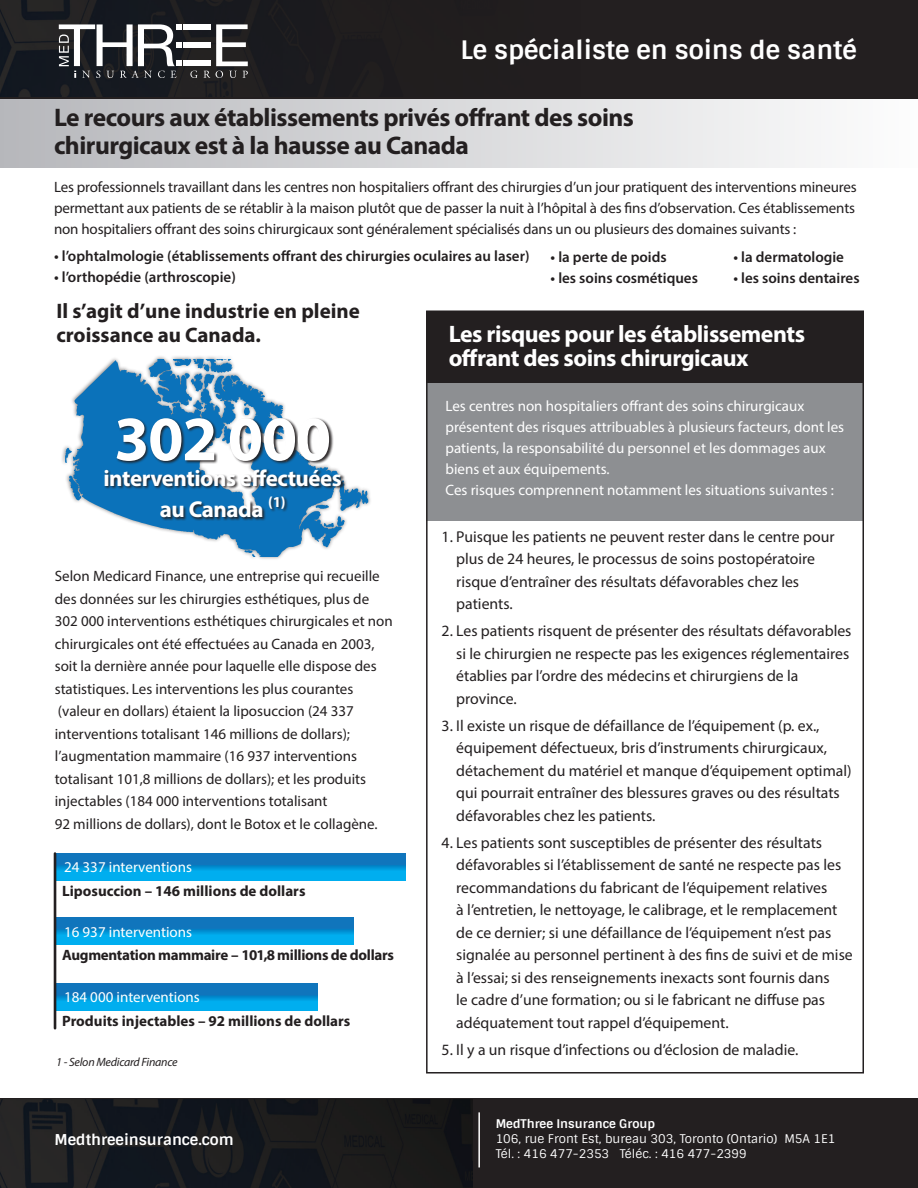
<style>
.page{position:relative;width:918px;height:1188px;background:#fff}
.page>*{position:absolute;margin:0;border:0;box-sizing:border-box;transform-origin:0 0}
.t1{font:700 63.6px "Myriad Pro";letter-spacing:-.02em;color:#fff}
.t2{font:700 25.5px/28.5px "Myriad Pro";letter-spacing:-.02em;color:#231f20}
.t3{font:700 25.5px "Sintony";color:#fff}
.t4{font:700 23.85px/23.9px "Myriad Pro";letter-spacing:-.02em;color:#fff}
.t5{font:700 22.95px/31.5px "Myriad Pro";letter-spacing:-.02em;color:#fff}
.t6{font:700 21px/24px "Myriad Pro";color:#231f20}
.t7{font:15.75px/22.5px "Myriad Pro";color:#231f20}
.t8{font:700 15.15px "Myriad Pro";color:#fff}
.t9{font:15px/22.5px "Myriad Pro";color:#231f20}
.t10{font:15px/21px "Myriad Pro";color:#fff}
.t11{font:600 15px "Myriad Pro";color:#231f20}
.t12{font:700 15px "Myriad Pro";color:#231f20}
.t13{font:700 15px "Myriad Pro";letter-spacing:-.02em;color:#231f20}
.t14{font:700 15px "Sintony";color:#fff}
.t15{font:12px/15px "Sintony";color:#fff}
.t16{font:700 12px "Sintony";color:#fff}
.t17{font:italic 12px "Myriad Pro";letter-spacing:-.02em;color:#231f20}
</style>
<div class="page">
<div style="left:0;top:0;width:918px;height:167px;background:linear-gradient(to right,#b2b3b7,#f6f6f6)"></div>
<div style="left:0;top:0;width:918px;height:98px;background:#231f20"></div>
<div style="left:0;top:1098px;width:918px;height:90px;background:#231f20"></div>
<img style="left:0;top:0;width:283px;height:97px">
<img style="left:0;top:1100px;width:472px;height:88px">
<div style="left:183px;top:24px;width:28px;height:6px;background:#fff"></div>
<div style="left:183px;top:43px;width:28px;height:5px;background:#fff"></div>
<div style="left:183px;top:61px;width:28px;height:5px;background:#fff"></div>
<svg style="left:59px;top:24px;width:122px;height:54px"></svg>
<svg style="left:190px;top:71px;width:8px;height:7px"></svg>
<svg style="left:204px;top:24px;width:44px;height:54px"></svg>
<hr style="left:478px;top:1112px;width:2px;height:55px;background:#fff">
<div style="left:427px;top:365px;width:436px;height:156px;background:#8d8f92"></div>
<div style="left:427px;top:311px;width:437px;height:71px;background:#231f20"></div>
<svg style="left:69px;top:360px;width:273px;height:196px"></svg>
<svg style="left:65px;top:448px;width:7px;height:15px"></svg>
<svg style="left:244px;top:550px;width:9px;height:3px"></svg>
<svg style="left:316px;top:483px;width:52px;height:44px"></svg>
<svg style="left:149px;top:359px;width:101px;height:56px;background:#619dc8"></svg>
<div style="left:104px;top:417px;width:242px;height:104px;background:#231f20;opacity:.93"></div>
<svg style="left:54px;top:853px;width:352px;height:27px;background:#078ed2"></svg>
<svg style="left:56px;top:984px;width:262px;height:27px;background:#0690d3"></svg>
<svg style="left:56px;top:917px;width:298px;height:27px;background:#078ed2"></svg>
<hr style="left:54px;top:854px;width:2px;height:174px;background:#231f20">
<h2 class="t3" style="left:460px;top:33px;width:398px">Le spécialiste en soins de santé</h2>
<h2 class="t2" style="left:54px;top:102px;width:582px">Le recours aux établissements privés offrant des soins chirurgicaux est à la hausse au Canada</h2>
<p class="t9" style="left:54px;top:176px;width:804px;line-height:21px;text-align:justify">Les professionnels travaillant dans les centres non hospitaliers offrant des chirurgies d’un jour pratiquent des interventions mineures permettant aux patients de se rétablir à la maison plutôt que de passer la nuit à l’hôpital à des fins d’observation. Ces établissements non hospitaliers offrant des soins chirurgicaux sont généralement spécialisés dans un ou plusieurs des domaines suivants :</p>
<p class="t11" style="left:54px;top:246px;width:477px">• l’ophtalmologie (établissements offrant des chirurgies oculaires au laser)</p>
<p class="t11" style="left:54px;top:267px;width:183px">• l’orthopédie (arthroscopie)</p>
<p class="t11" style="left:551px;top:247px;width:118px">• la perte de poids</p>
<p class="t11" style="left:551px;top:268px;width:149px">• les soins cosmétiques</p>
<p class="t11" style="left:734px;top:247px;width:112px">• la dermatologie</p>
<p class="t11" style="left:734px;top:268px;width:128px">• les soins dentaires</p>
<h3 class="t6" style="left:56px;top:298px;width:305px">Il s’agit d’une industrie en pleine croissance au Canada.</h3>
<h1 class="t1" style="left:114px;top:397px;width:218px">302 000</h1>
<h3 class="t5" style="left:160px;top:462px;width:184px;text-indent:-56px">interventions effectuées au Canada</h3>
<p class="t8" style="left:268px;top:492px;width:19px">(1)</p>
<p class="t9" style="left:55px;top:565px;width:340px">Selon Medicard Finance, une entreprise qui recueille des données sur les chirurgies esthétiques, plus de 302 000 interventions esthétiques chirurgicales et non chirurgicales ont été effectuées au Canada en 2003, soit la dernière année pour laquelle elle dispose des statistiques. Les interventions les plus courantes (valeur en dollars) étaient la liposuccion (24 337 interventions totalisant 146 millions de dollars); l’augmentation mammaire (16 937 interventions totalisant 101,8 millions de dollars); et les produits injectables (184 000 interventions totalisant<br>92 millions de dollars), dont le Botox et le collagène.</p>
<p class="t10" style="left:64px;top:856px;width:130px">24 337 interventions</p>
<p class="t12" style="left:62px;top:881px;width:245px">Liposuccion – 146 millions de dollars</p>
<p class="t10" style="left:64px;top:921px;width:130px">16 937 interventions</p>
<p class="t13" style="left:62px;top:946px;width:334px">Augmentation mammaire – 101,8 millions de dollars</p>
<p class="t10" style="left:64px;top:986px;width:137px">184 000 interventions</p>
<p class="t12" style="left:62px;top:1011px;width:290px">Produits injectables – 92 millions de dollars</p>
<p class="t17" style="left:56px;top:1054px;width:123px">1 - Selon Medicard Finance</p>
<p class="t14" style="left:55px;top:1130px;width:181px">Medthreeinsurance.com</p>
<h3 class="t4" style="left:449px;top:321px;width:358px">Les risques pour les établissements offrant des soins chirurgicaux</h3>
<p class="t10" style="left:446px;top:396px;width:400px">Les centres non hospitaliers offrant des soins chirurgicaux présentent des risques attribuables à plusieurs facteurs, dont les patients, la responsabilité du personnel et les dommages aux biens et aux équipements.<br>Ces risques comprennent notamment les situations suivantes :</p>
<p class="t7" style="left:456px;top:525px;width:380px;text-indent:-15px">1. Puisque les patients ne peuvent rester dans le centre pour plus de 24 heures, le processus de soins postopératoire risque d’entraîner des résultats défavorables chez les patients.</p>
<p class="t7" style="left:456px;top:619px;width:397px;text-indent:-15px">2. Les patients risquent de présenter des résultats défavorables si le chirurgien ne respecte pas les exigences réglementaires établies par l’ordre des médecins et chirurgiens de la province.</p>
<p class="t7" style="left:456px;top:714px;width:397px;text-indent:-15px">3. Il existe un risque de défaillance de l’équipement (p. ex., équipement défectueux, bris d’instruments chirurgicaux, détachement du matériel et manque d’équipement optimal) qui pourrait entraîner des blessures graves ou des résultats défavorables chez les patients.</p>
<p class="t7" style="left:456px;top:831px;width:398px;text-indent:-15px">4. Les patients sont susceptibles de présenter des résultats défavorables si l’établissement de santé ne respecte pas les recommandations du fabricant de l’équipement relatives<br>à l’entretien, le nettoyage, le calibrage, et le remplacement de ce dernier; si une défaillance de l’équipement n’est pas signalée au personnel pertinent à des fins de suivi et de mise à l’essai; si des renseignements inexacts sont fournis dans<br>le cadre d’une formation; ou si le fabricant ne diffuse pas adéquatement tout rappel d’équipement.</p>
<p class="t7" style="left:442px;top:1038px;width:358px">5. Il y a un risque d’infections ou d’éclosion de maladie.</p>
<p class="t16" style="left:496px;top:1116px;width:161px">MedThree Insurance Group</p>
<p class="t15" style="left:496px;top:1132px;width:341px">106, rue Front Est, bureau 303, Toronto (Ontario) M5A 1E1<br>Tél. : 416 477-2353 Téléc. : 416 477-2399</p>
</div>
